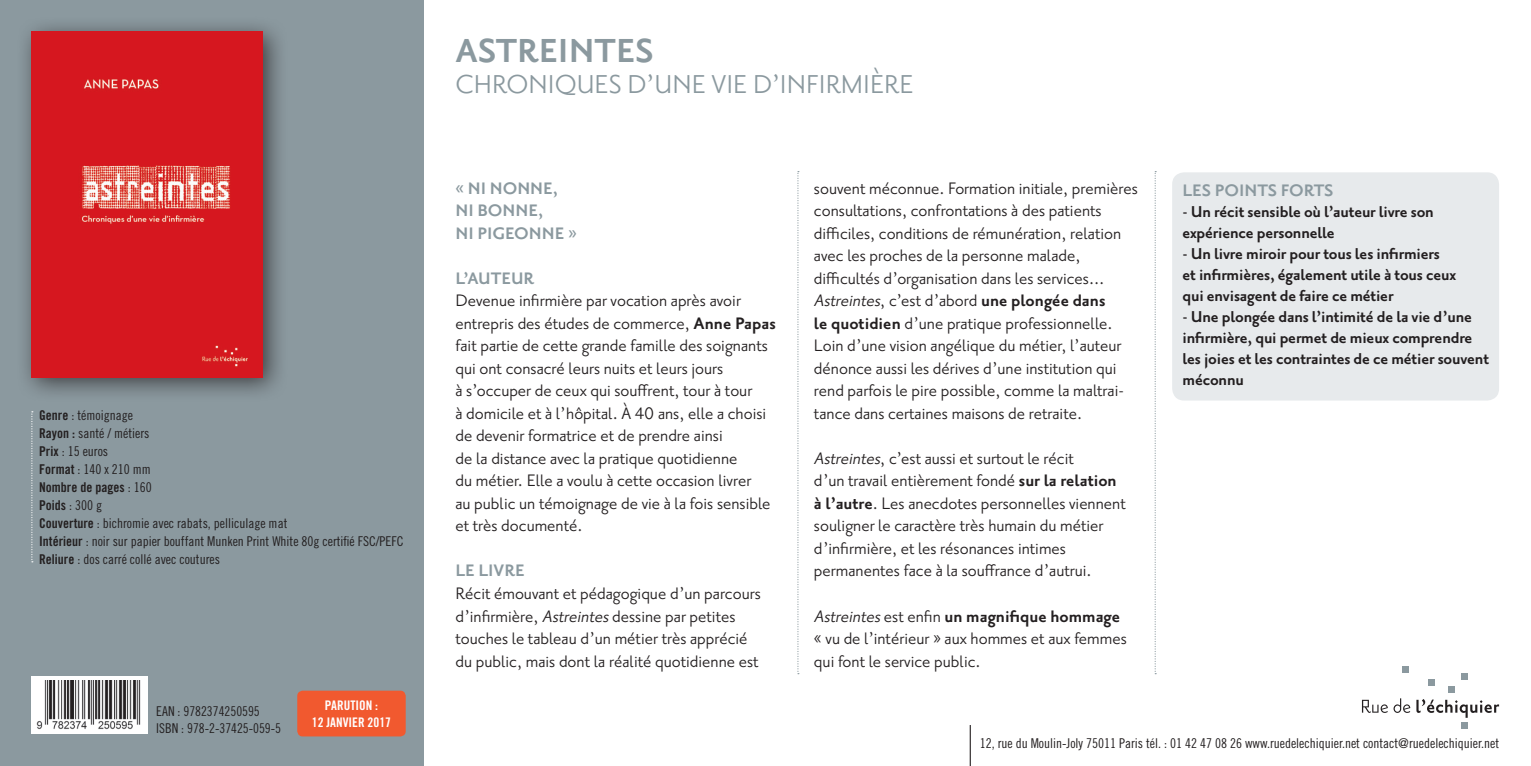
<style>
.page{position:relative;width:1531px;height:766px;background:#fff}
.page>*{position:absolute;margin:0;border:0;box-sizing:border-box;transform-origin:0 0}
._00_Titre-Auteur_pro{font:700 40.5px "Priori San";color:#8b999f}
._00_Titre-Auteur_pro-2{font:31.5px "Priori San";color:#8b999f}
._04_Texte_courant{font:20.25px/22.5px "Priori San";color:#231f20}
._04_Texte_courant-2{font:700 20.25px "Priori San";color:#8b999f}
._04_Texte_courant-3{font:700 20.25px "Priori San";color:#231f20}
._04_Texte_courant-4{font:700 19.12px/20.9px "Priori San";letter-spacing:-.01em;color:#231f20}
._01_Infos_pratiques{font:13.5px "Trade Gothic Cond Eighteen";color:#231f20}
._01_Infos_pratiques-2{font:13.5px "Trade Gothic Bold Cond Twenty";color:#231f20}
._01_Infos_pratiques-3{font:13.28px "Trade Gothic Bold Cond Twenty";color:#fff}
.s1{font-family:"Trade Gothic Bold Cond Twenty"}
.s2{font-family:"Trade Gothic Cond Eighteen"}
.s3{font-weight:700}
.s4{font-style:italic}
.s5{font-weight:400;font-style:italic}
.s6{font-weight:400}
</style>
<div class="page">
<div style="left:0;top:0;width:423px;height:765px;background:#8b999f"></div>
<hr style="left:970px;top:724px;width:1px;height:41px;background:#231f20">
<svg style="left:797px;top:171px;width:2px;height:503px"></svg>
<svg style="left:1154px;top:171px;width:2px;height:503px"></svg>
<div style="left:32px;top:676px;width:116px;height:57px;background:#fff"></div>
<img style="left:36px;top:680px;width:105px;height:50px">
<div style="left:297px;top:690px;width:109px;height:46px;background:#f1592f;border-radius:5px"></div>
<svg style="left:31px;top:411px;width:2px;height:151px"></svg>
<div style="left:15px;top:15px;width:274px;height:388px;background:#231f20;opacity:.75"></div>
<img style="left:32px;top:32px;width:231px;height:345px">
<div style="left:1172px;top:172px;width:327px;height:228px;background:#e7eaec;border-radius:12px"></div>
<svg style="left:1362px;top:698px;width:48px;height:14px"></svg>
<svg style="left:1402px;top:666px;width:6px;height:6px"></svg>
<div style="left:1428px;top:679px;width:7px;height:6px;background:#8b999f"></div>
<div style="left:1461px;top:672px;width:6px;height:7px;background:#8b999f"></div>
<div style="left:1448px;top:685px;width:6px;height:7px;background:#8b999f"></div>
<svg style="left:1416px;top:699px;width:83px;height:29px"></svg>
<p class="_01_Infos_pratiques" style="left:39px;top:407px;width:95px"><span class="s1">Genre</span> : témoignage</p>
<p class="_01_Infos_pratiques" style="left:39px;top:425px;width:112px"><span class="s1">Rayon :</span> santé / métiers</p>
<p class="_01_Infos_pratiques" style="left:39px;top:443px;width:70px"><span class="s1">Prix</span> : 15 euros</p>
<p class="_01_Infos_pratiques" style="left:39px;top:461px;width:113px"><span class="s1">Format</span> : 140 x 210 mm</p>
<p class="_01_Infos_pratiques-2" style="left:39px;top:479px;width:114px">Nombre de pages <span class="s2">: 160</span></p>
<p class="_01_Infos_pratiques-2" style="left:39px;top:497px;width:64px">Poids <span class="s2">: 300 g</span></p>
<p class="_01_Infos_pratiques" style="left:39px;top:515px;width:250px"><span class="s1">Couverture</span> : bichromie avec rabats, pelliculage mat</p>
<p class="_01_Infos_pratiques" style="left:39px;top:533px;width:366px"><span class="s1">Intérieur</span> : noir sur papier bouffant Munken Print White 80g certifié FSC/PEFC</p>
<p class="_01_Infos_pratiques" style="left:39px;top:551px;width:182px"><span class="s1">Reliure</span> : dos carré collé avec coutures</p>
<p class="_01_Infos_pratiques" style="left:156px;top:703px;width:105px">EAN : 9782374250595</p>
<p class="_01_Infos_pratiques" style="left:156px;top:719px;width:126px">ISBN : 978-2-37425-059-5</p>
<p class="_01_Infos_pratiques-3" style="left:325px;top:697px;width:55px">PARUTION :</p>
<p class="_01_Infos_pratiques-3" style="left:312px;top:713px;width:81px">12 JANVIER 2017</p>
<p class="_00_Titre-Auteur_pro" style="left:455px;top:29px;width:200px">ASTREINTES</p>
<p class="_00_Titre-Auteur_pro-2" style="left:455px;top:68px;width:459px">CHRONIQUES D’UNE VIE D’INFIRMIÈRE</p>
<p class="_04_Texte_courant-2" style="left:455px;top:177px;width:104px">« NI NONNE,</p>
<p class="_04_Texte_courant-2" style="left:455px;top:200px;width:89px">NI BONNE,</p>
<p class="_04_Texte_courant-2" style="left:455px;top:222px;width:123px">NI PIGEONNE »</p>
<p class="_04_Texte_courant-2" style="left:455px;top:267px;width:80px">L’AUTEUR</p>
<p class="_04_Texte_courant" style="left:455px;top:289px;width:322px">Devenue infirmière par vocation après avoir entrepris des études de commerce, <span class="s3">Anne Papas </span>fait partie de cette grande famille des soignants qui ont consacré leurs nuits et leurs jours</p>
<p class="_04_Texte_courant" style="left:455px;top:379px;width:298px">à s’occuper de ceux qui souffrent, tour à tour</p>
<p class="_04_Texte_courant" style="left:455px;top:402px;width:312px">à domicile et à l’hôpital. À 40 ans, elle a choisi de devenir formatrice et de prendre ainsi</p>
<p class="_04_Texte_courant" style="left:455px;top:447px;width:283px">de la distance avec la pratique quotidienne</p>
<p class="_04_Texte_courant" style="left:455px;top:469px;width:297px">du métier. Elle a voulu à cette occasion livrer</p>
<p class="_04_Texte_courant" style="left:455px;top:492px;width:317px">au public un témoignage de vie à la fois sensible et très documenté.</p>
<p class="_04_Texte_courant-2" style="left:455px;top:560px;width:71px">LE LIVRE</p>
<p class="_04_Texte_courant" style="left:455px;top:582px;width:307px">Récit émouvant et pédagogique d’un parcours d’infirmière, <span class="s4">Astreintes</span>dessine par petites touches le tableau d’un métier très apprécié</p>
<p class="_04_Texte_courant" style="left:455px;top:649px;width:305px">du public, mais dont la réalité quotidienne est</p>
<p class="_04_Texte_courant" style="left:814px;top:177px;width:325px">souvent méconnue. Formation initiale, premières consultations, confrontations à des patients difficiles, conditions de rémunération, relation avec les proches de la personne malade,</p>
<p class="_04_Texte_courant" style="left:814px;top:267px;width:293px">difficultés d’organisation dans les services…<br><span class="s4">Astreintes</span>, c’est d’abord <span class="s3">une plongée dans</span></p>
<p class="_04_Texte_courant" style="left:814px;top:312px;width:300px"><span class="s3">le quotidien</span> d’une pratique professionnelle.</p>
<p class="_04_Texte_courant" style="left:814px;top:334px;width:311px">Loin d’une vision angélique du métier, l’auteur dénonce aussi les dérives d’une institution qui rend parfois le pire possible, comme la maltrai&shy;tance dans certaines maisons de retraite.</p>
<p class="_04_Texte_courant" style="left:814px;top:447px;width:261px"><span class="s4">Astreintes</span>, c’est aussi et surtout le récit</p>
<p class="_04_Texte_courant" style="left:814px;top:469px;width:304px">d’un travail entièrement fondé <span class="s3">sur la relation</span></p>
<p class="_04_Texte_courant" style="left:814px;top:492px;width:313px"><span class="s3">à l’autre</span>. Les anecdotes personnelles viennent souligner le caractère très humain du métier d’infirmière, et les résonances intimes</p>
<p class="_04_Texte_courant" style="left:814px;top:559px;width:279px">permanentes face à la souffrance d’autrui.</p>
<p class="_04_Texte_courant-3" style="left:814px;top:605px;width:308px"><span class="s5">Astreintes</span><span class="s6">est enfin</span> un magnifique hommage</p>
<p class="_04_Texte_courant" style="left:814px;top:627px;width:314px">« vu de l’intérieur » aux hommes et aux femmes qui font le service public.</p>
<p class="_04_Texte_courant-2" style="left:1182px;top:180px;width:152px">LES POINTS FORTS</p>
<p class="_04_Texte_courant-4" style="left:1182px;top:201px;width:253px">- Un récit sensible où l’auteur livre son</p>
<p class="_04_Texte_courant-4" style="left:1182px;top:222px;width:154px">expérience personnelle</p>
<p class="_04_Texte_courant-4" style="left:1182px;top:243px;width:259px">- Un livre miroir pour tous les infirmiers</p>
<p class="_04_Texte_courant-4" style="left:1182px;top:264px;width:275px">et infirmières, également utile à tous ceux</p>
<p class="_04_Texte_courant-4" style="left:1182px;top:285px;width:212px">qui envisagent de faire ce métier</p>
<p class="_04_Texte_courant-4" style="left:1182px;top:306px;width:308px">- Une plongée dans l’intimité de la vie d’une infirmière, qui permet de mieux comprendre les joies et les contraintes de ce métier souvent méconnu</p>
<p class="_01_Infos_pratiques" style="left:980px;top:734px;width:521px">12, rue du Moulin-Joly 75011 Paris tél. : 01 42 47 08 26 www.ruedelechiquier.net contact@ruedelechiquier.net</p>
</div>
